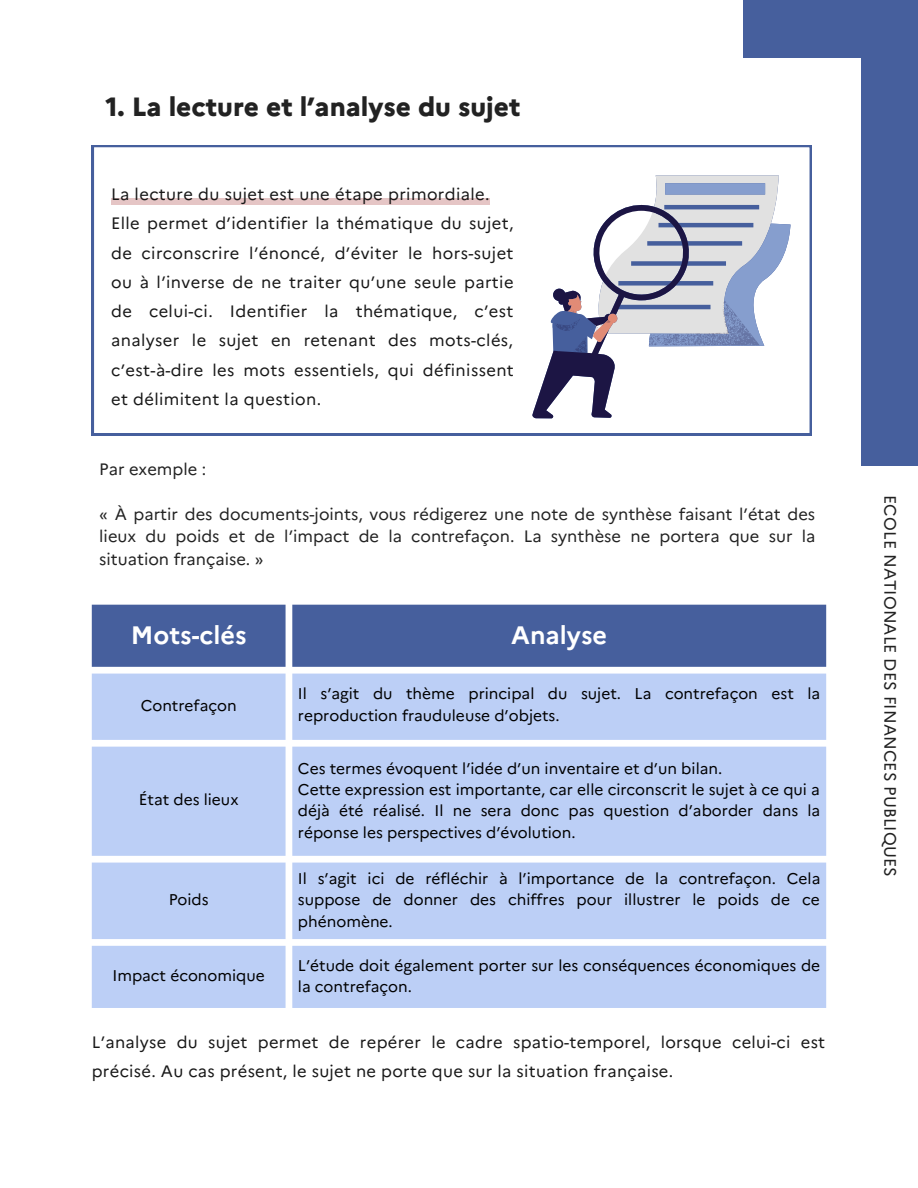
<style>
.page{position:relative;width:918px;height:1188px;background:#fff}
.page>*{position:absolute;margin:0;border:0;box-sizing:border-box;transform-origin:0 0}
.t1{font:800 26.4px "Marianne";color:#222}
.t2{font:700 25.2px "Marianne";color:#fff}
.t3{font:16.5px/29.2px "Marianne";letter-spacing:.02em;color:#181818;text-align:justify}
.t4{font:16.5px/22.5px "Marianne";color:#222;text-align:justify}
.t5{font:15.45px/21.3px "Marianne";color:#000}
</style>
<div class="page">
<svg style="left:92px;top:145px;width:720px;height:290px"></svg>
<div style="left:111px;top:198px;width:379px;height:7px;background:#e5c5c5"></div>
<div style="left:92px;top:605px;width:734px;height:62px;background:#465f9d"></div>
<svg style="left:92px;top:674px;width:734px;height:334px;fill:#bccff6"></svg>
<svg style="left:532px;top:175px;width:259px;height:243px"></svg>
<div style="left:853px;top:0;width:65px;height:466px;background:#465f9d"></div>
<svg style="left:743px;top:0;width:118px;height:140px"></svg>
<p class="t1" style="left:105px;top:91px;width:417px">1. La lecture et l’analyse du sujet</p>
<p class="t3" style="left:111px;top:179px;width:380px">La lecture du sujet est une étape primordiale.</p>
<p class="t3" style="left:111px;top:209px;width:404px">Elle permet d’identifier la thématique du sujet, de circonscrire l’énoncé, d’éviter le hors-sujet ou à l’inverse de ne traiter qu’une seule partie de celui-ci. Identifier la thématique, c’est analyser le sujet en retenant des mots-clés, c’est-à-dire les mots essentiels, qui définissent et délimitent la question.</p>
<p class="t4" style="left:99px;top:458px;width:108px">Par exemple :</p>
<p class="t4" style="left:99px;top:503px;width:718px">« À partir des documents-joints, vous rédigerez une note de synthèse faisant l’état des lieux du poids et de l’impact de la contrefaçon. La synthèse ne portera que sur la situation française. »</p>
<p class="t2" style="left:131px;top:620px;width:117px">Mots-clés</p>
<p class="t2" style="left:511px;top:620px;width:97px">Analyse</p>
<p class="t5" style="left:141px;top:695px;width:97px">Contrefaçon</p>
<p class="t5" style="left:298px;top:683px;width:524px">Il s’agit du thème principal du sujet. La contrefaçon est la reproduction frauduleuse d’objets.</p>
<p class="t5" style="left:139px;top:789px;width:101px">État des lieux</p>
<p class="t5" style="left:169px;top:889px;width:42px">Poids</p>
<p class="t5" style="left:298px;top:757px;width:426px">Ces termes évoquent l’idée d’un inventaire et d’un bilan.</p>
<p class="t5" style="left:298px;top:779px;width:524px;text-align:justify">Cette expression est importante, car elle circonscrit le sujet à ce qui a déjà été réalisé. Il ne sera donc pas question d’aborder dans la réponse les perspectives d’évolution.</p>
<p class="t5" style="left:298px;top:868px;width:524px;text-align:justify">Il s’agit ici de réfléchir à l’importance de la contrefaçon. Cela suppose de donner des chiffres pour illustrer le poids de ce phénomène.</p>
<p class="t5" style="left:112px;top:965px;width:154px">Impact économique</p>
<p class="t5" style="left:298px;top:954px;width:524px">L’étude doit également porter sur les conséquences économiques de la contrefaçon.</p>
<p class="t3" style="left:92px;top:1028px;width:735px">L’analyse du sujet permet de repérer le cadre spatio-temporel, lorsque celui-ci est précisé. Au cas présent, le sujet ne porte que sur la situation française.</p>
<p class="t4" style="left:902px;top:495px;width:383px;rotate:90deg">ECOLE NATIONALE DES FINANCES PUBLIQUES</p>
</div>
